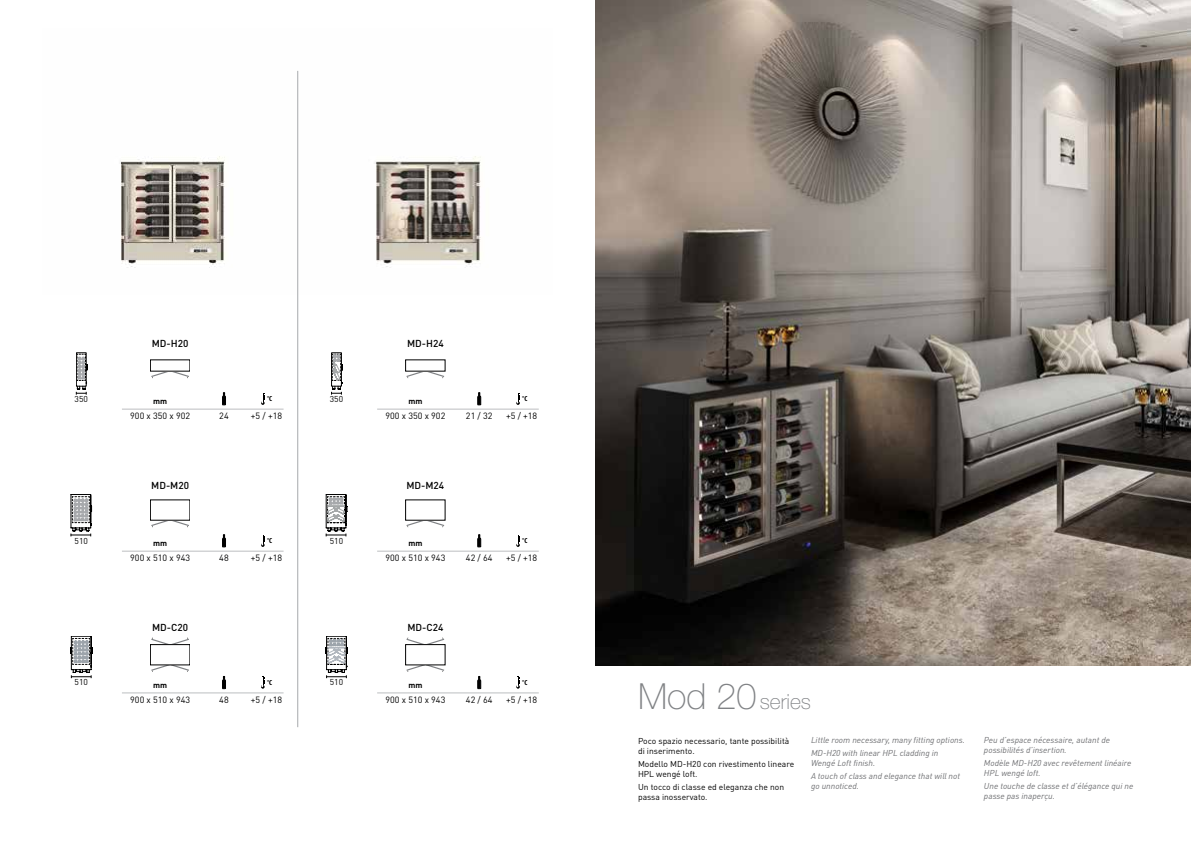
<style>
.page{position:relative;width:1191px;height:842px;background:#fff}
.page>*{position:absolute;margin:0;border:0;box-sizing:border-box;transform-origin:0 0}
.t1{font:100 21px "Helvetica Neue";color:#808285}
.t2{font:500 10px "DIN Pro";color:#000}
.t3{font:9px "DIN";color:#000}
.t4{font:italic 8.5px/10px "DIN Pro";color:#6d6e71}
.t5{font:8.5px/10px "DIN";color:#000}
.t6{font:700 8px "DIN Pro";color:#000}
.t7{font:700 condensed 7.3px "Myriad Pro";color:#000}
.s1{font-size:36px}
</style>
<div class="page">
<img style="left:120px;top:71px;width:361px;height:224px">
<img style="left:595px;top:0;width:596px;height:665px">
<svg style="left:76px;top:354px;width:12px;height:41px"></svg>
<svg style="left:331px;top:354px;width:12px;height:41px"></svg>
<svg style="left:71px;top:494px;width:21px;height:42px"></svg>
<svg style="left:70px;top:636px;width:22px;height:42px"></svg>
<svg style="left:326px;top:494px;width:21px;height:42px"></svg>
<svg style="left:326px;top:636px;width:21px;height:42px"></svg>
<svg style="left:151px;top:371px;width:38px;height:7px"></svg>
<svg style="left:406px;top:371px;width:38px;height:7px"></svg>
<svg style="left:222px;top:393px;width:3px;height:12px"></svg>
<svg style="left:222px;top:535px;width:3px;height:12px"></svg>
<svg style="left:222px;top:676px;width:3px;height:13px"></svg>
<svg style="left:478px;top:535px;width:3px;height:12px"></svg>
<svg style="left:478px;top:676px;width:3px;height:13px"></svg>
<svg style="left:478px;top:393px;width:3px;height:12px"></svg>
<svg style="left:261px;top:393px;width:4px;height:12px"></svg>
<svg style="left:261px;top:535px;width:4px;height:12px"></svg>
<svg style="left:261px;top:676px;width:4px;height:13px"></svg>
<svg style="left:516px;top:535px;width:4px;height:12px"></svg>
<svg style="left:516px;top:676px;width:4px;height:13px"></svg>
<svg style="left:516px;top:393px;width:4px;height:12px"></svg>
<hr style="left:122px;top:409px;width:161px;height:1px;background:#bcbec0">
<hr style="left:122px;top:551px;width:161px;height:1px;background:#bcbec0">
<hr style="left:122px;top:693px;width:161px;height:1px;background:#bcbec0">
<hr style="left:377px;top:551px;width:162px;height:1px;background:#bcbec0">
<hr style="left:377px;top:693px;width:162px;height:1px;background:#bcbec0">
<hr style="left:377px;top:409px;width:162px;height:1px;background:#bcbec0">
<svg style="left:151px;top:520px;width:38px;height:7px"></svg>
<svg style="left:406px;top:520px;width:38px;height:7px"></svg>
<svg style="left:151px;top:665px;width:38px;height:7px"></svg>
<svg style="left:151px;top:637px;width:38px;height:7px"></svg>
<div style="left:150px;top:644px;width:40px;height:21px;border:1px solid #000"></div>
<svg style="left:406px;top:665px;width:38px;height:7px"></svg>
<svg style="left:406px;top:637px;width:38px;height:7px"></svg>
<div style="left:405px;top:644px;width:40px;height:21px;border:1px solid #000"></div>
<hr style="left:297px;top:71px;width:1px;height:656px;background:#a7a9ac">
<p class="t2" style="left:152px;top:336px;width:38px">MD-H20</p>
<p class="t2" style="left:407px;top:336px;width:38px">MD-H24</p>
<p class="t5" style="left:75px;top:394px;width:15px">350</p>
<p class="t6" style="left:153px;top:394px;width:16px">mm</p>
<p class="t3" style="left:130px;top:411px;width:61px">900 x 350 x 902</p>
<p class="t7" style="left:267px;top:394px;width:7px">°C</p>
<p class="t5" style="left:330px;top:394px;width:15px">350</p>
<p class="t6" style="left:408px;top:394px;width:16px">mm</p>
<p class="t7" style="left:522px;top:394px;width:7px">°C</p>
<p class="t3" style="left:251px;top:411px;width:33px">+5 / +18</p>
<p class="t3" style="left:506px;top:411px;width:33px">+5 / +18</p>
<p class="t3" style="left:466px;top:411px;width:28px">21 / 32</p>
<p class="t3" style="left:219px;top:411px;width:11px">24</p>
<p class="t3" style="left:385px;top:411px;width:61px">900 x 350 x 902</p>
<p class="t5" style="left:75px;top:535px;width:15px">510</p>
<p class="t5" style="left:75px;top:677px;width:15px">510</p>
<p class="t2" style="left:151px;top:477px;width:39px">MD-M20</p>
<p class="t2" style="left:406px;top:477px;width:39px">MD-M24</p>
<p class="t6" style="left:153px;top:536px;width:16px">mm</p>
<p class="t3" style="left:130px;top:553px;width:61px">900 x 510 x 943</p>
<p class="t3" style="left:219px;top:553px;width:11px">48</p>
<p class="t5" style="left:330px;top:535px;width:15px">510</p>
<p class="t7" style="left:267px;top:536px;width:7px">°C</p>
<p class="t7" style="left:522px;top:536px;width:7px">°C</p>
<p class="t6" style="left:408px;top:536px;width:16px">mm</p>
<p class="t3" style="left:385px;top:553px;width:61px">900 x 510 x 943</p>
<p class="t3" style="left:466px;top:553px;width:28px">42 / 64</p>
<p class="t3" style="left:251px;top:553px;width:33px">+5 / +18</p>
<p class="t3" style="left:506px;top:553px;width:33px">+5 / +18</p>
<p class="t2" style="left:152px;top:619px;width:37px">MD-C20</p>
<p class="t2" style="left:407px;top:619px;width:37px">MD-C24</p>
<p class="t6" style="left:153px;top:678px;width:16px">mm</p>
<p class="t3" style="left:130px;top:694px;width:61px">900 x 510 x 943</p>
<p class="t3" style="left:219px;top:694px;width:11px">48</p>
<p class="t5" style="left:330px;top:677px;width:15px">510</p>
<p class="t7" style="left:267px;top:678px;width:7px">°C</p>
<p class="t7" style="left:522px;top:678px;width:7px">°C</p>
<p class="t6" style="left:408px;top:678px;width:16px">mm</p>
<p class="t3" style="left:385px;top:694px;width:61px">900 x 510 x 943</p>
<p class="t3" style="left:466px;top:694px;width:28px">42 / 64</p>
<p class="t3" style="left:251px;top:694px;width:33px">+5 / +18</p>
<p class="t3" style="left:506px;top:694px;width:33px">+5 / +18</p>
<h1 class="t1" style="left:638px;top:689px;width:174px"><span class="s1">Mod 20</span>series</h1>
<p class="t5" style="left:638px;top:736px;width:153px">Poco spazio necessario, tante possibilità di inserimento.</p>
<p class="t5" style="left:638px;top:759px;width:158px">Modello MD-H20 con rivestimento lineare<br>HPL wengé loft.</p>
<p class="t5" style="left:638px;top:781px;width:148px">Un tocco di classe ed eleganza che non passa inosservato.</p>
<p class="t4" style="left:811px;top:733px;width:155px;line-height:12.8px">Little room necessary, many fitting options.<br>MD-H20 with linear HPL cladding in</p>
<p class="t4" style="left:811px;top:756px;width:150px;line-height:12.8px">Wengé Loft finish.<br>A touch of class and elegance that will not</p>
<p class="t4" style="left:811px;top:780px;width:50px">go unnoticed.</p>
<p class="t4" style="left:984px;top:734px;width:128px">Peu d’espace nécessaire, autant de possibilités d’insertion.</p>
<p class="t4" style="left:984px;top:757px;width:149px">Modèle MD-H20 avec revêtement linéaire<br>HPL wengé loft.</p>
<p class="t4" style="left:984px;top:780px;width:151px">Une touche de classe et d’élégance qui ne passe pas inaperçu.</p>
</div>
